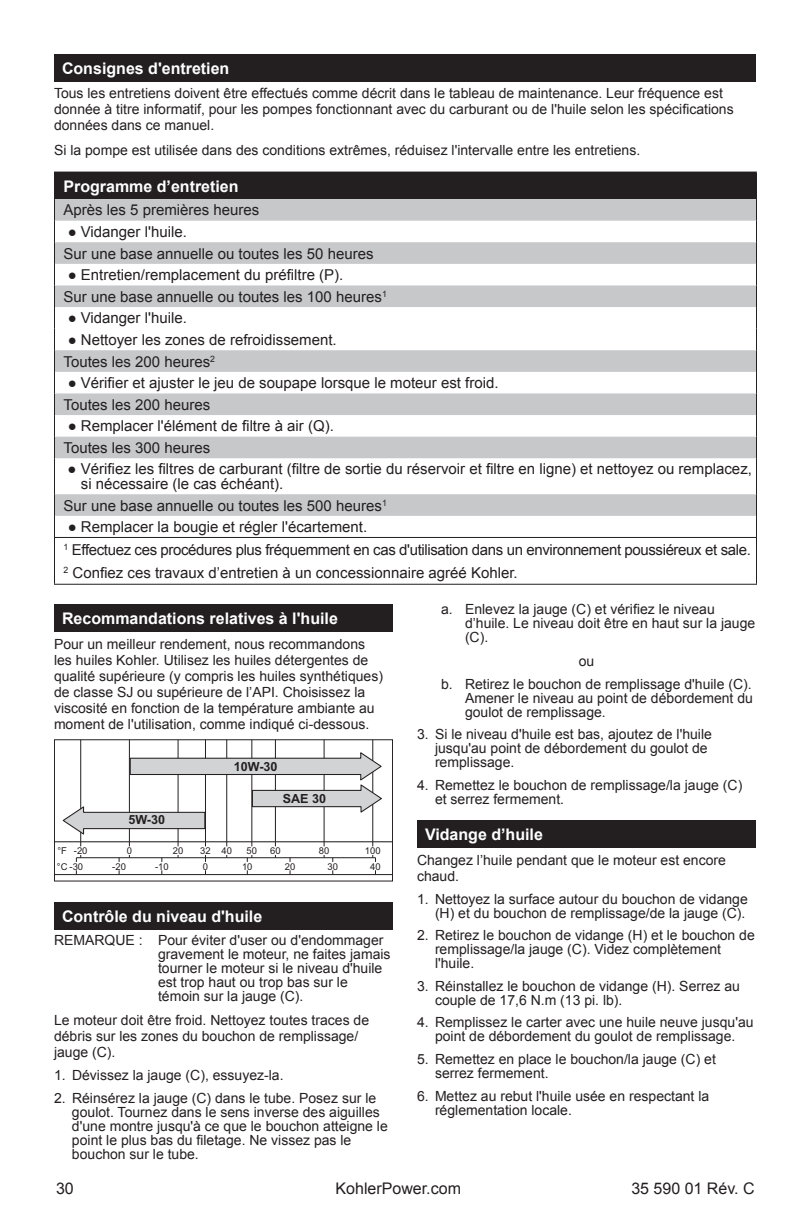
<style>
.page{position:relative;width:792px;height:1224px;background:#fff}
.page>*{position:absolute;margin:0;border:0;box-sizing:border-box;transform-origin:0 0}
.t1{font:700 16px "Arial";color:#fff}
.t2{font:16px "Arial";color:#231f20}
.t3{font:15px/21.6px "Arial";color:#231f20}
.t4{font:15px/23.2px "Arial";letter-spacing:-.025em;color:#231f20}
.t5{font:14px/14px "Arial";color:#231f20}
.t6{font:700 12.6px "Arial";color:#231f20}
.t7{font:9.4px "Arial";color:#231f20}
</style>
<div class="page">
<div style="left:54px;top:604px;width:339px;height:28px;background:#231f20"></div>
<hr style="left:205px;top:740px;width:1px;height:102px;background:#231f20">
<hr style="left:178px;top:740px;width:1px;height:102px;background:#231f20">
<hr style="left:129px;top:740px;width:1px;height:102px;background:#231f20">
<hr style="left:80px;top:740px;width:1px;height:102px;background:#231f20">
<hr style="left:372px;top:740px;width:1px;height:102px;background:#231f20">
<hr style="left:226px;top:740px;width:1px;height:102px;background:#231f20">
<hr style="left:275px;top:740px;width:1px;height:102px;background:#231f20">
<hr style="left:324px;top:740px;width:1px;height:102px;background:#231f20">
<svg style="left:76px;top:842px;width:5px;height:32px"></svg>
<svg style="left:205px;top:842px;width:1px;height:32px"></svg>
<svg style="left:247px;top:842px;width:6px;height:32px"></svg>
<svg style="left:372px;top:842px;width:4px;height:32px"></svg>
<div style="left:72px;top:862px;width:308px;height:8px;background:#fff"></div>
<div style="left:72px;top:847px;width:308px;height:7px;background:#fff"></div>
<div style="left:54px;top:739px;width:339px;height:143px;border:1px solid #231f20"></div>
<hr style="left:54px;top:841px;width:339px;height:1px;background:#231f20">
<hr style="left:54px;top:874px;width:339px;height:1px;background:#231f20">
<hr style="left:252px;top:740px;width:1px;height:102px;background:#231f20">
<hr style="left:76px;top:857px;width:300px;height:1px;background:#231f20">
<svg style="left:62px;top:751px;width:320px;height:85px"></svg>
<div style="left:54px;top:902px;width:339px;height:28px;background:#231f20"></div>
<div style="left:417px;top:821px;width:339px;height:27px;background:#231f20"></div>
<div style="left:54px;top:54px;width:702px;height:28px;background:#231f20"></div>
<div style="left:54px;top:172px;width:702px;height:27px;background:#231f20"></div>
<svg style="left:55px;top:199px;width:701px;height:317px"></svg>
<hr style="left:54px;top:172px;width:703px;height:1px;background:#231f20">
<svg style="left:54px;top:199px;width:1px;height:259px"></svg>
<svg style="left:756px;top:173px;width:1px;height:285px"></svg>
<hr style="left:54px;top:458px;width:1px;height:36px;background:#231f20">
<svg style="left:54px;top:494px;width:1px;height:43px"></svg>
<hr style="left:756px;top:458px;width:1px;height:36px;background:#231f20">
<svg style="left:756px;top:494px;width:1px;height:43px"></svg>
<hr style="left:54px;top:538px;width:1px;height:46px;background:#231f20">
<hr style="left:756px;top:538px;width:1px;height:46px;background:#231f20">
<hr style="left:54px;top:537px;width:703px;height:1px;background:#231f20">
<hr style="left:54px;top:584px;width:703px;height:1px;background:#231f20">
<p class="t1" style="left:62px;top:59px;width:169px">Consignes d'entretien</p>
<p class="t5" style="left:54px;top:85px;width:681px;line-height:16px">Tous les entretiens doivent être effectués comme décrit dans le tableau de maintenance. Leur fréquence est donnée à titre informatif, pour les pompes fonctionnant avec du carburant ou de l'huile selon les spécifications données dans ce manuel.</p>
<p class="t5" style="left:54px;top:143px;width:588px">Si la pompe est utilisée dans des conditions extrêmes, réduisez l'intervalle entre les entretiens.</p>
<p class="t1" style="left:64px;top:177px;width:177px">Programme d’entretien</p>
<p class="t3" style="left:64px;top:199px;width:197px">Après les 5 premières heures</p>
<p class="t3" style="left:64px;top:221px;width:312px">● Vidanger l'huile.<br>Sur une base annuelle ou toutes les 50 heures</p>
<p class="t3" style="left:64px;top:264px;width:325px">● Entretien/remplacement du préfiltre (P).<br>Sur une base annuelle ou toutes les 100 heures<sup>1</sup></p>
<p class="t3" style="left:68px;top:307px;width:121px">● Vidanger l'huile.</p>
<p class="t3" style="left:64px;top:329px;width:275px">● Nettoyer les zones de refroidissement.<br>Toutes les 200 heures<sup>2</sup></p>
<p class="t3" style="left:64px;top:372px;width:437px">● Vérifier et ajuster le jeu de soupape lorsque le moteur est froid.<br>Toutes les 200 heures</p>
<p class="t3" style="left:63px;top:415px;width:272px">● Remplacer l'élément de filtre à air (Q).<br>Toutes les 300 heures</p>
<p class="t3" style="left:81px;top:462px;width:673px;line-height:15px;text-indent:-13px">● Vérifiez les filtres de carburant (filtre de sortie du réservoir et filtre en ligne) et nettoyez ou remplacez, si nécessaire (le cas échéant).</p>
<p class="t3" style="left:63px;top:495px;width:325px">Sur une base annuelle ou toutes les 500 heures<sup>1</sup></p>
<p class="t4" style="left:64px;top:515px;width:689px">● Remplacer la bougie et régler l'écartement.<br><sup>1</sup> Effectuez ces procédures plus fréquemment en cas d'utilisation dans un environnement poussiéreux et sale.<br><sup>2</sup> Confiez ces travaux d’entretien à un concessionnaire agréé Kohler.</p>
<p class="t1" style="left:62px;top:609px;width:277px">Recommandations relatives à l'huile</p>
<p class="t5" style="left:54px;top:636px;width:331px;line-height:16px">Pour un meilleur rendement, nous recommandons les huiles Kohler. Utilisez les huiles détergentes de qualité supérieure (y compris les huiles synthétiques) de classe SJ ou supérieure de l’API. Choisissez la viscosité en fonction de la température ambiante au moment de l'utilisation, comme indiqué ci-dessous.</p>
<p class="t6" style="left:234px;top:762px;width:45px">10W-30</p>
<p class="t6" style="left:128px;top:815px;width:38px">5W-30</p>
<p class="t6" style="left:283px;top:794px;width:45px">SAE 30</p>
<p class="t7" style="left:57px;top:845px;width:32px">°F -20</p>
<p class="t7" style="left:127px;top:845px;width:7px">0</p>
<p class="t7" style="left:173px;top:845px;width:12px">20</p>
<p class="t7" style="left:200px;top:845px;width:33px">32 40</p>
<p class="t7" style="left:270px;top:845px;width:12px">60</p>
<p class="t7" style="left:247px;top:845px;width:12px">50</p>
<p class="t7" style="left:319px;top:845px;width:12px">80</p>
<p class="t7" style="left:365px;top:845px;width:17px">100</p>
<p class="t7" style="left:57px;top:861px;width:28px">°C -30</p>
<p class="t7" style="left:112px;top:861px;width:15px">-20</p>
<p class="t7" style="left:155px;top:861px;width:15px">-10</p>
<p class="t7" style="left:203px;top:861px;width:7px">0</p>
<p class="t7" style="left:242px;top:861px;width:12px">10</p>
<p class="t7" style="left:285px;top:861px;width:12px">20</p>
<p class="t7" style="left:328px;top:861px;width:12px">30</p>
<p class="t7" style="left:370px;top:861px;width:12px">40</p>
<p class="t1" style="left:62px;top:908px;width:202px">Contrôle du niveau d'huile</p>
<p class="t5" style="left:158px;top:933px;width:234px;text-indent:-104px">REMARQUE : Pour éviter d'user ou d'endommager gravement le moteur, ne faites jamais tourner le moteur si le niveau d'huile est trop haut ou trop bas sur le témoin sur la jauge (C).</p>
<p class="t5" style="left:54px;top:1012px;width:317px;line-height:16px">Le moteur doit être froid. Nettoyez toutes traces de débris sur les zones du bouchon de remplissage/ jauge (C).</p>
<p class="t5" style="left:54px;top:1068px;width:231px">1. Dévissez la jauge (C), essuyez-la.</p>
<p class="t5" style="left:72px;top:1091px;width:317px;text-indent:-18px">2. Réinsérez la jauge (C) dans le tube. Posez sur le goulot. Tournez dans le sens inverse des aiguilles d'une montre jusqu'à ce que le bouchon atteigne le point le plus bas du filetage. Ne vissez pas le bouchon sur le tube.</p>
<p class="t5" style="left:465px;top:603px;width:292px;text-indent:-24px">a. Enlevez la jauge (C) et vérifiez le niveau d’huile. Le niveau doit être en haut sur la jauge (C).</p>
<p class="t5" style="left:441px;top:650px;width:312px;line-height:22.6px;text-indent:138px">ou<br>b. Retirez le bouchon de remplissage d'huile (C).</p>
<p class="t5" style="left:465px;top:691px;width:289px">Amener le niveau au point de débordement du goulot de remplissage.</p>
<p class="t5" style="left:435px;top:727px;width:278px;text-indent:-18px">3. Si le niveau d'huile est bas, ajoutez de l'huile jusqu'au point de débordement du goulot de remplissage.</p>
<p class="t5" style="left:435px;top:778px;width:309px;text-indent:-18px">4. Remettez le bouchon de remplissage/la jauge (C) et serrez fermement.</p>
<p class="t1" style="left:425px;top:826px;width:119px">Vidange d’huile</p>
<p class="t5" style="left:417px;top:852px;width:310px;line-height:16px">Changez l’huile pendant que le moteur est encore chaud.</p>
<p class="t5" style="left:417px;top:892px;width:332px;text-align:right">1. Nettoyez la surface autour du bouchon de vidange (H) et du bouchon de remplissage/de la jauge (C).</p>
<p class="t5" style="left:435px;top:928px;width:321px;text-indent:-18px">2. Retirez le bouchon de vidange (H) et le bouchon de remplissage/la jauge (C). Videz complètement l'huile.</p>
<p class="t5" style="left:435px;top:979px;width:307px;text-indent:-18px">3. Réinstallez le bouchon de vidange (H). Serrez au couple de 17,6 N.m (13 pi. lb).</p>
<p class="t5" style="left:417px;top:1016px;width:338px;text-align:center">4. Remplissez le carter avec une huile neuve jusqu'au point de débordement du goulot de remplissage.</p>
<p class="t5" style="left:435px;top:1052px;width:282px;text-indent:-18px">5. Remettez en place le bouchon/la jauge (C) et serrez fermement.</p>
<p class="t5" style="left:435px;top:1089px;width:276px;text-indent:-18px">6. Mettez au rebut l'huile usée en respectant la réglementation locale.</p>
<p class="t2" style="left:56px;top:1179px;width:19px">30</p>
<p class="t2" style="left:336px;top:1179px;width:127px">KohlerPower.com</p>
<p class="t2" style="left:631px;top:1179px;width:125px">35 590 01 Rév. C</p>
</div>
